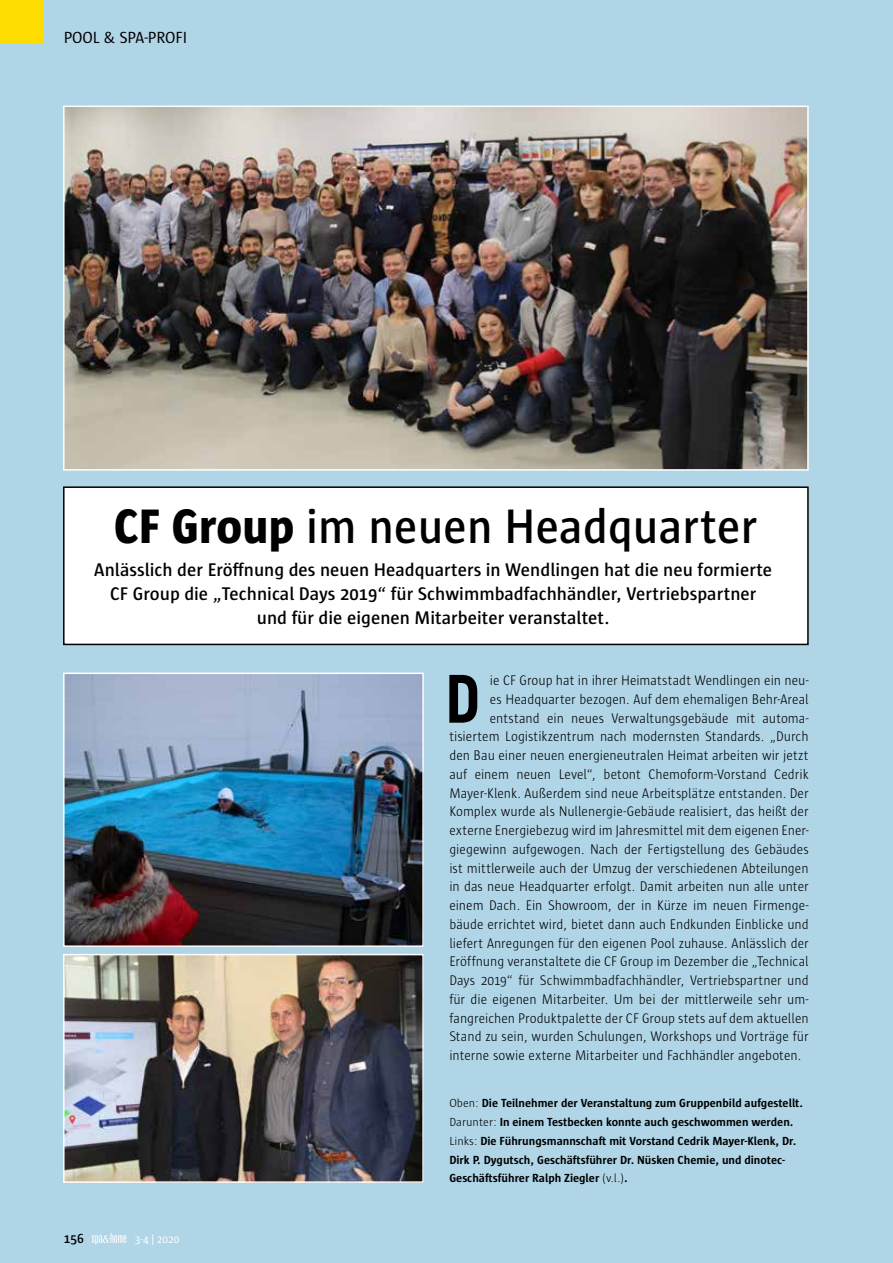
<style>
.page{position:relative;width:893px;height:1263px;background:#b0d5e7}
.page>*{position:absolute;margin:0;border:0;box-sizing:border-box;transform-origin:0 0}
.t1{font:700 66.15px "Trade Gothic";color:#000;scale:.95 1}
.t2{font:600 49.5px "Sun";letter-spacing:.005em;color:#000;scale:.95 1}
.t3{font:600 18.75px/24px "Sun";color:#000;text-align:center}
.t4{font:16.5px "Sun";color:#000}
.t5{font:300 14.25px "Sun";color:#000;scale:.95 1}
.t6{font:600 13.5px "Sun";color:#000}
.t7{font:700 12px/18.8px "Sun";color:#000}
.t8{font:11.25px "Sun";color:#fff}
.s1{font-weight:800}
.s2{font-weight:300}
</style>
<div class="page">
<img style="left:66px;top:109px;width:740px;height:359px">
<div style="left:63px;top:106px;width:746px;height:365px;border:2px solid #fff"></div>
<div style="left:64px;top:487px;width:744px;height:157px;background:#fff"></div>
<div style="left:63px;top:486px;width:746px;height:159px;border:2px solid #000"></div>
<div style="left:0;top:0;width:43px;height:43px;background:#fd0"></div>
<img style="left:66px;top:957px;width:355px;height:223px">
<div style="left:63px;top:954px;width:361px;height:229px;border:2px solid #fff"></div>
<img style="left:66px;top:675px;width:355px;height:269px">
<div style="left:63px;top:672px;width:361px;height:275px;border:2px solid #fff"></div>
<svg style="left:92px;top:1233px;width:34px;height:11px"></svg>
<p class="t4" style="left:64px;top:28px;width:125px">POOL &amp; SPA-PROFI</p>
<h2 class="t2" style="left:114px;top:500px;width:679px"><span class="s1">CF Group</span> im neuen Headquarter</h2>
<h3 class="t3" style="left:94px;top:558px;width:679px">Anlässlich der Eröffnung des neuen Headquarters in Wendlingen hat die neu formierte<br>CF Group die „Technical Days 2019“ für Schwimmbadfachhändler, Vertriebspartner und für die eigenen Mitarbeiter veranstaltet.</h3>
<h1 class="t1" style="left:445px;top:658px;width:38px">D</h1>
<p class="t5" style="left:490px;top:673px;width:337px">ie CF Group hat in ihrer Heimatstadt Wendlingen ein neu-</p>
<p class="t5" style="left:490px;top:692px;width:337px">es Headquarter bezogen. Auf dem ehemaligen Behr-Areal</p>
<p class="t5" style="left:490px;top:710px;width:337px">entstand ein neues Verwaltungsgebäude mit automa-</p>
<p class="t5" style="left:449px;top:729px;width:380px">tisiertem Logistikzentrum nach modernsten Standards. „Durch</p>
<p class="t5" style="left:449px;top:748px;width:380px">den Bau einer neuen energieneutralen Heimat arbeiten wir jetzt</p>
<p class="t5" style="left:449px;top:767px;width:380px">auf einem neuen Level“, betont Chemoform-Vorstand Cedrik</p>
<p class="t5" style="left:449px;top:785px;width:380px">Mayer-Klenk. Außerdem sind neue Arbeitsplätze entstanden. Der</p>
<p class="t5" style="left:449px;top:804px;width:380px">Komplex wurde als Nullenergie-Gebäude realisiert, das heißt der</p>
<p class="t5" style="left:449px;top:823px;width:380px">externe Energiebezug wird im Jahresmittel mit dem eigenen Ener-</p>
<p class="t5" style="left:449px;top:842px;width:380px">giegewinn aufgewogen. Nach der Fertigstellung des Gebäudes</p>
<p class="t5" style="left:449px;top:860px;width:380px">ist mittlerweile auch der Umzug der verschiedenen Abteilungen</p>
<p class="t5" style="left:449px;top:879px;width:380px">in das neue Headquarter erfolgt. Damit arbeiten nun alle unter</p>
<p class="t5" style="left:449px;top:898px;width:380px">einem Dach. Ein Showroom, der in Kürze im neuen Firmenge-</p>
<p class="t5" style="left:449px;top:917px;width:380px">bäude errichtet wird, bietet dann auch Endkunden Einblicke und</p>
<p class="t5" style="left:449px;top:935px;width:380px">liefert Anregungen für den eigenen Pool zuhause. Anlässlich der</p>
<p class="t5" style="left:449px;top:954px;width:380px">Eröffnung veranstaltete die CF Group im Dezember die „Technical</p>
<p class="t5" style="left:449px;top:973px;width:380px">Days 2019“ für Schwimmbadfachhändler, Vertriebspartner und</p>
<p class="t5" style="left:449px;top:992px;width:380px">für die eigenen Mitarbeiter. Um bei der mittlerweile sehr um-</p>
<p class="t5" style="left:449px;top:1010px;width:380px">fangreichen Produktpalette der CF Group stets auf dem aktuellen</p>
<p class="t5" style="left:449px;top:1029px;width:380px">Stand zu sein, wurden Schulungen, Workshops und Vorträge für</p>
<p class="t5" style="left:449px;top:1048px;width:372px">interne sowie externe Mitarbeiter und Fachhändler angeboten.</p>
<p class="t6" style="left:64px;top:1231px;width:22px">156</p>
<p class="t8" style="left:135px;top:1233px;width:46px">3-4 | 2020</p>
<p class="t7" style="left:449px;top:1094px;width:355px"><span class="s2">Oben:</span> Die Teilnehmer der Veranstaltung zum Gruppenbild aufgestellt.<br><span class="s2">Darunter:</span> In einem Testbecken konnte auch geschwommen werden.<br><span class="s2">Links:</span> Die Führungsmannschaft mit Vorstand Cedrik Mayer-Klenk, Dr.<br>Dirk P. Dygutsch, Geschäftsführer Dr. Nüsken Chemie, und dinotec-Geschäftsführer Ralph Ziegler <span class="s2">(v.l.)</span>.</p>
</div>
